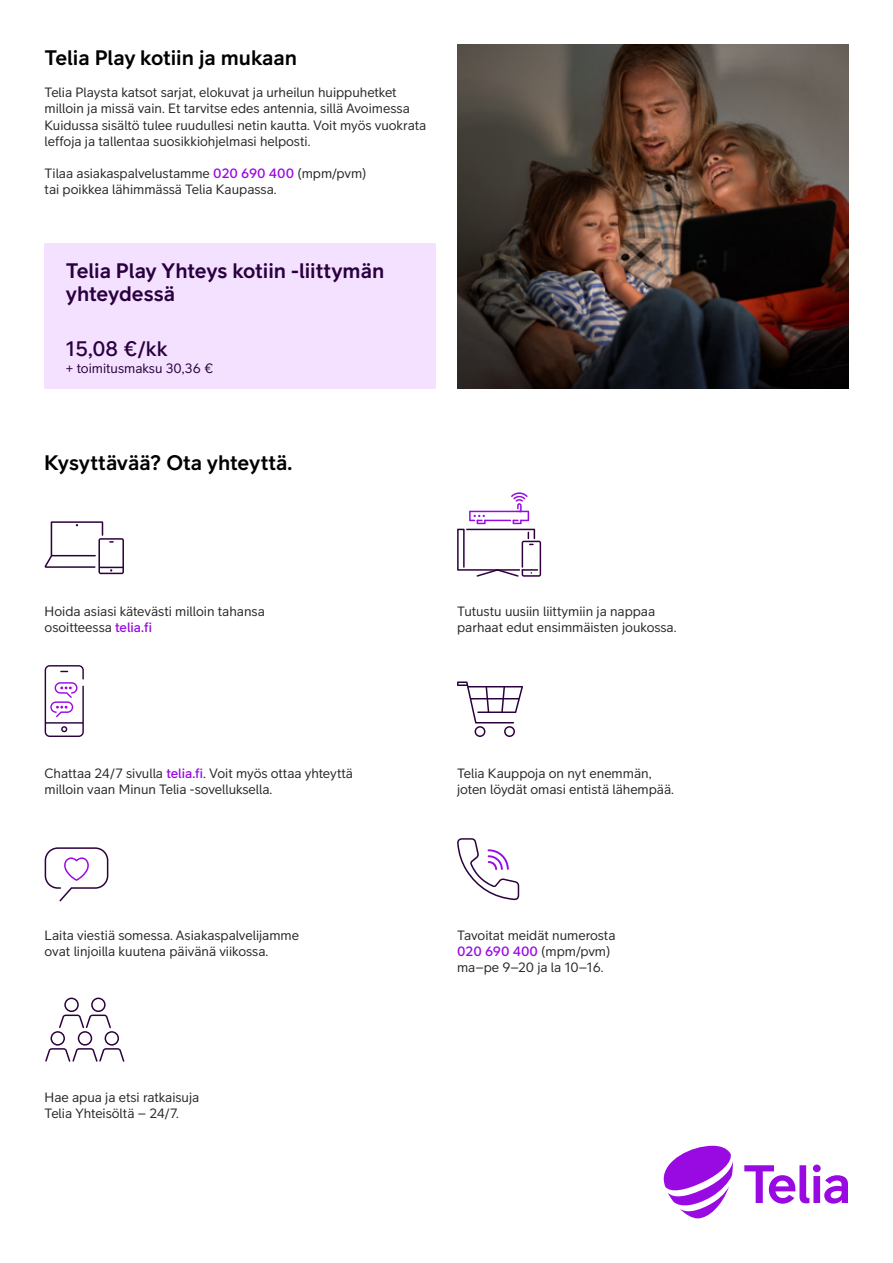
<style>
.page{position:relative;width:893px;height:1263px;background:#fff}
.page>*{position:absolute;margin:0;border:0;box-sizing:border-box;transform-origin:0 0}
.t1{font:700 21px "Telia Sans";color:#000}
.t2{font:700 21px/22.5px "Telia Sans";color:#29003e}
.t3{font:500 21px "Telia Sans";color:#29003e}
.t4{font:13.5px/16.2px "Telia Sans";color:#282827}
.t5{font:13.5px "Telia Sans";color:#29003e}
.s1{font-weight:500;color:#990ae3}
</style>
<div class="page">
<div style="left:45px;top:243px;width:391px;height:146px;background:#f4e0ff"></div>
<svg style="left:744px;top:1164px;width:104px;height:40px"></svg>
<svg style="left:664px;top:1146px;width:69px;height:72px"></svg>
<img style="left:457px;top:45px;width:391px;height:344px">
<svg style="left:45px;top:521px;width:79px;height:53px"></svg>
<svg style="left:45px;top:665px;width:39px;height:72px"></svg>
<svg style="left:45px;top:847px;width:63px;height:54px"></svg>
<svg style="left:45px;top:997px;width:79px;height:65px"></svg>
<svg style="left:457px;top:492px;width:84px;height:85px"></svg>
<svg style="left:457px;top:681px;width:66px;height:56px"></svg>
<svg style="left:457px;top:838px;width:62px;height:62px"></svg>
<h1 class="t1" style="left:45px;top:46px;width:254px">Telia Play kotiin ja mukaan</h1>
<p class="t4" style="left:45px;top:85px;width:383px">Telia Playsta katsot sarjat, elokuvat ja urheilun huippuhetket milloin ja missä vain. Et tarvitse edes antennia, sillä Avoimessa Kuidussa sisältö tulee ruudullesi netin kautta. Voit myös vuokrata leffoja ja tallentaa suosikkiohjelmasi helposti.</p>
<p class="t4" style="left:45px;top:166px;width:323px">Tilaa asiakaspalvelustamme <span class="s1">020 690 400</span> (mpm/pvm) tai poikkea lähimmässä Telia Kaupassa.</p>
<h1 class="t2" style="left:66px;top:260px;width:320px">Telia Play Yhteys kotiin -liittymän yhteydessä</h1>
<h1 class="t3" style="left:66px;top:337px;width:103px">15,08 €/kk</h1>
<p class="t5" style="left:66px;top:360px;width:149px">+ toimitusmaksu 30,36 €</p>
<h1 class="t1" style="left:44px;top:451px;width:250px">Kysyttävää? Ota yhteyttä.</h1>
<p class="t4" style="left:45px;top:603px;width:222px">Hoida asiasi kätevästi milloin tahansa osoitteessa <span class="s1">telia.fi</span></p>
<p class="t4" style="left:457px;top:603px;width:221px">Tutustu uusiin liittymiin ja nappaa parhaat edut ensimmäisten joukossa.</p>
<p class="t4" style="left:45px;top:765px;width:310px">Chattaa 24/7 sivulla <span class="s1">telia.fi</span>. Voit myös ottaa yhteyttä milloin vaan Minun Telia -sovelluksella.</p>
<p class="t4" style="left:45px;top:927px;width:256px">Laita viestiä somessa. Asiakaspalvelijamme ovat linjoilla kuutena päivänä viikossa.</p>
<p class="t4" style="left:45px;top:1089px;width:156px">Hae apua ja etsi ratkaisuja<br>Telia Yhteisöltä – 24/7.</p>
<p class="t4" style="left:457px;top:765px;width:218px">Telia Kauppoja on nyt enemmän, joten löydät omasi entistä lähempää.</p>
<p class="t4" style="left:457px;top:927px;width:160px">Tavoitat meidät numerosta<br><span class="s1">020 690 400</span> (mpm/pvm) ma–pe 9–20 ja la 10–16.</p>
</div>
